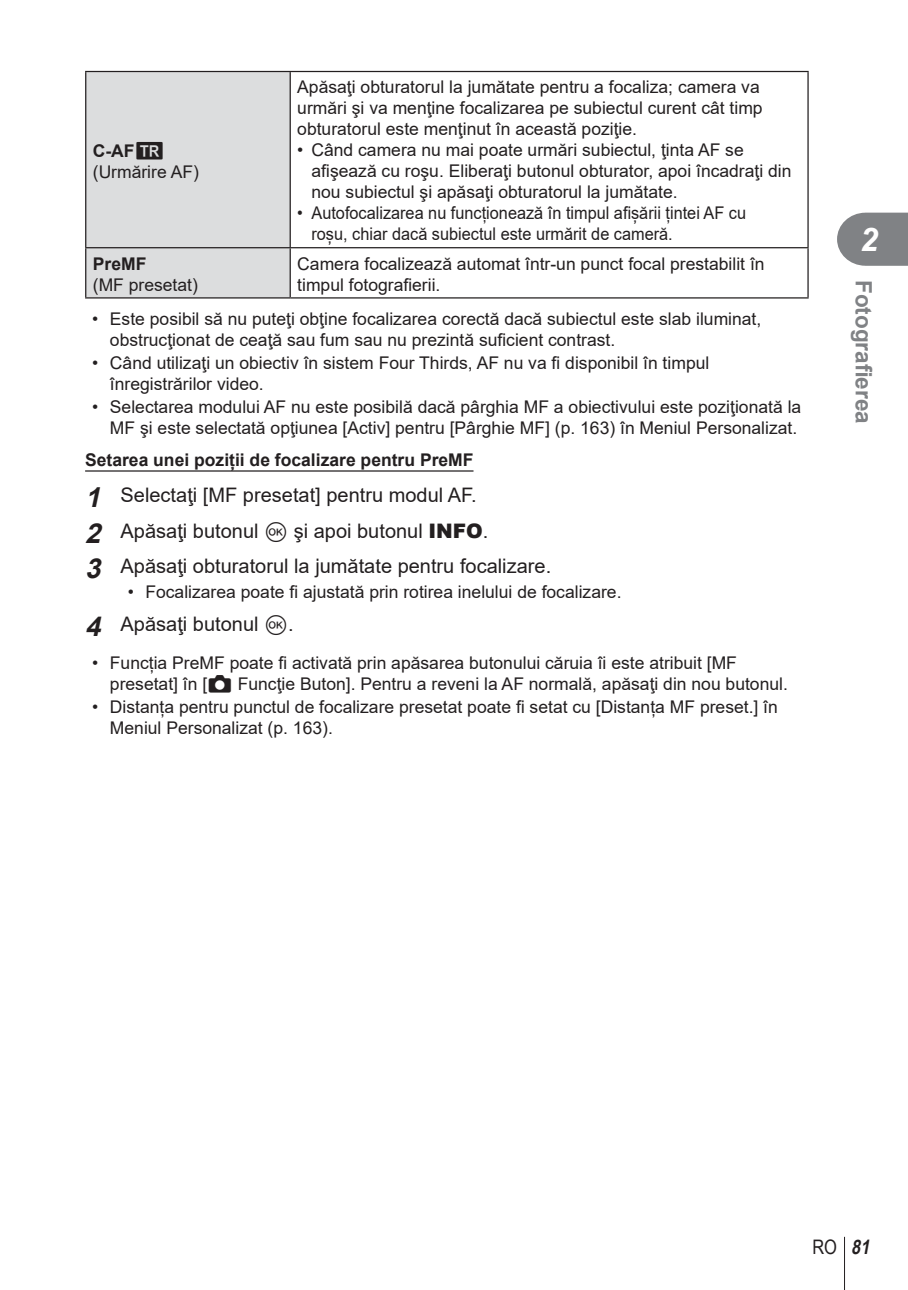
<style>
.page{position:relative;width:908px;height:1290px;background:#fff}
.page>*{position:absolute;margin:0;border:0;box-sizing:border-box;transform-origin:0 0}
.t1{font:italic 700 32.5px "Arial";color:#fff}
.t2{font:700 22.5px "Arial";color:#808285}
.t3{font:20px/35.2px "Arial";color:#231f20}
.t4{font:20px "Arial Narrow";color:#231f20}
.t5{font:17.5px/21px "Arial";color:#231f20}
.t6{font:17.5px/21px "Arial";color:#231f20;scale:.93 1}
.t7{font:700 17.5px "Arial";color:#231f20}
.s1{font-weight:700}
.s2{font-family:"olympus 33"}
.s3{font-weight:700;font-style:italic;font-size:27.5px}
.s4{font-family:"Olympus 7"}
.s5{font-weight:900}
.s6{font-family:"Olympus 3"}
.s7{font-weight:700;font-style:italic}
</style>
<div class="page">
<hr style="left:843px;top:1237px;width:1px;height:53px;background:#231f20">
<svg style="left:837px;top:213px;width:70px;height:53px;background:#8b8d90"></svg>
<hr style="left:85px;top:470px;width:388px;height:2px;background:#231f20">
<div style="left:86px;top:72px;width:203px;height:225px;background:#dcddde"></div>
<hr style="left:85px;top:71px;width:723px;height:1px;background:#231f20">
<hr style="left:85px;top:247px;width:723px;height:1px;background:#231f20">
<hr style="left:85px;top:72px;width:1px;height:175px;background:#231f20">
<hr style="left:85px;top:248px;width:1px;height:49px;background:#231f20">
<hr style="left:85px;top:297px;width:205px;height:1px;background:#231f20">
<hr style="left:289px;top:72px;width:2px;height:175px;background:#231f20">
<hr style="left:807px;top:72px;width:1px;height:175px;background:#231f20">
<hr style="left:289px;top:248px;width:2px;height:49px;background:#231f20">
<hr style="left:807px;top:248px;width:1px;height:49px;background:#231f20">
<hr style="left:290px;top:297px;width:518px;height:1px;background:#231f20">
<p class="t5" style="left:93px;top:141px;width:107px"><span class="s1">C-AF</span><span class="s2">K </span>(Urmărire AF)</p>
<p class="t5" style="left:297px;top:77px;width:466px">Apăsaţi obturatorul la jumătate pentru a focaliza; camera va urmări şi va menţine focalizarea pe subiectul curent cât timp obturatorul este menţinut în această poziţie.</p>
<p class="t5" style="left:311px;top:140px;width:481px;text-indent:-14px">• Când camera nu mai poate urmări subiectul, ţinta AF se afişează cu roşu. Eliberaţi butonul obturator, apoi încadraţi din nou subiectul şi apăsaţi obturatorul la jumătate.</p>
<p class="t6" style="left:311px;top:203px;width:468px;text-indent:-14px">• Autofocalizarea nu funcționează în timpul afișării țintei AF cu roșu, chiar dacă subiectul este urmărit de cameră.</p>
<p class="t5" style="left:297px;top:253px;width:468px">Camera focalizează automat într-un punct focal prestabilit în timpul fotografierii.</p>
<p class="t5" style="left:110px;top:308px;width:652px;text-indent:-18px">• Este posibil să nu puteţi obţine focalizarea corectă dacă subiectul este slab iluminat, obstrucţionat de ceaţă sau fum sau nu prezintă suficient contrast.</p>
<p class="t5" style="left:110px;top:352px;width:600px;text-indent:-18px">• Când utilizaţi un obiectiv în sistem Four Thirds, AF nu va fi disponibil în timpul înregistrărilor video.</p>
<p class="t5" style="left:92px;top:396px;width:710px;text-align:right">• Selectarea modului AF nu este posibilă dacă pârghia MF a obiectivului este poziţionată la<br>MF şi este selectată opţiunea [Activ] pentru [Pârghie MF] (p. 163) în Meniul Personalizat.</p>
<p class="t7" style="left:85px;top:450px;width:390px">Setarea unei poziții de focalizare pentru PreMF</p>
<p class="t3" style="left:85px;top:478px;width:467px"><span class="s3">1</span> Selectaţi [MF presetat] pentru modul AF.<br><span class="s3">2</span> Apăsaţi butonul <span class="s4">Q</span> şi apoi butonul <span class="s5">INFO</span>.<br><span class="s3">3</span> Apăsaţi obturatorul la jumătate pentru focalizare.</p>
<p class="t5" style="left:128px;top:581px;width:495px">• Focalizarea poate fi ajustată prin rotirea inelului de focalizare.</p>
<p class="t3" style="left:85px;top:607px;width:210px"><span class="s3">4</span> Apăsaţi butonul <span class="s4">Q</span>.</p>
<p class="t5" style="left:110px;top:653px;width:679px;text-indent:-18px">• Funcția PreMF poate fi activată prin apăsarea butonului căruia îi este atribuit [MF presetat] în [<span class="s6">K</span> Funcţie Buton]. Pentru a reveni la AF normală, apăsaţi din nou butonul.</p>
<p class="t5" style="left:110px;top:697px;width:669px;text-indent:-18px">• Distanța pentru punctul de focalizare presetat poate fi setat cu [Distanța MF preset.] în<br>Meniul Personalizat (p. 163).</p>
<p class="t7" style="left:93px;top:254px;width:55px">PreMF</p>
<p class="t5" style="left:93px;top:274px;width:107px">(MF presetat)</p>
<h1 class="t1" style="left:859px;top:221px;width:20px">2</h1>
<p class="t2" style="left:875px;top:280px;width:145px;rotate:90deg">Fotografierea</p>
<p class="t4" style="left:812px;top:1235px;width:63px">RO <span class="s7">81</span></p>
</div>
